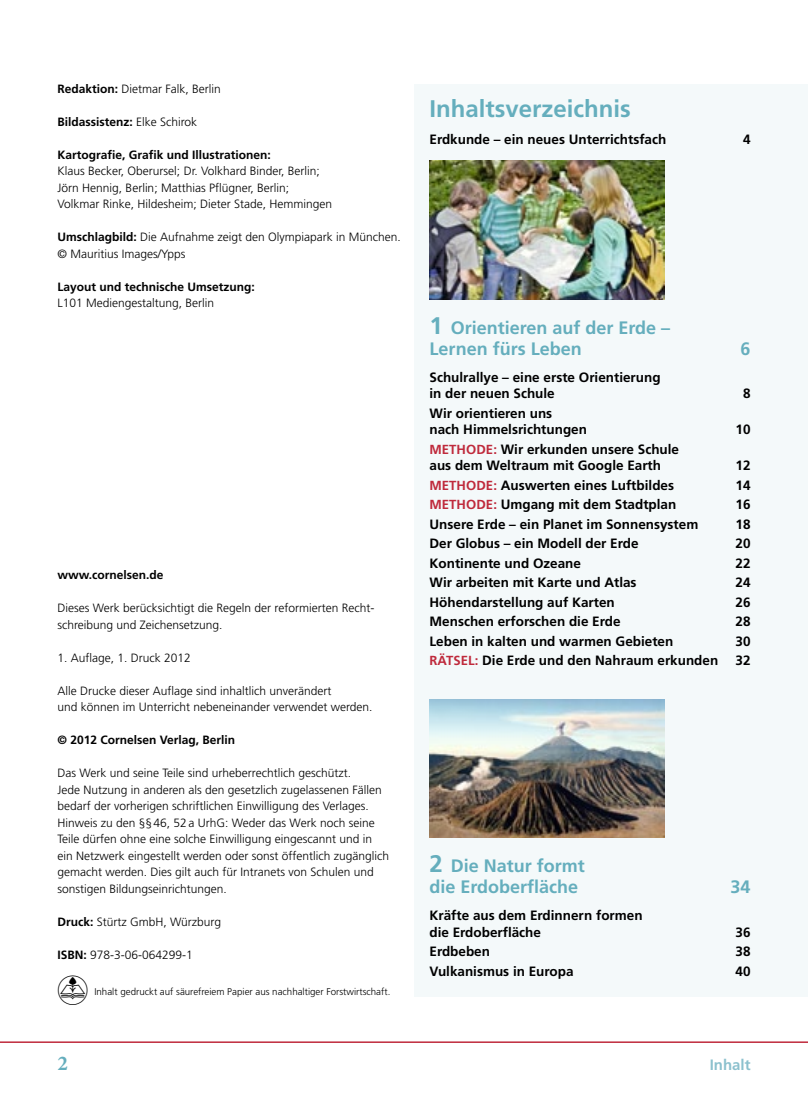
<style>
.page{position:relative;width:808px;height:1106px;background:#fff}
.page>*{position:absolute;margin:0;border:0;box-sizing:border-box;transform-origin:0 0}
._93_1_Impressum{font:30px "Sonder Plain";color:#000}
._61_Inhalt_Head{font:700 24px "Frutiger LT Std";color:#65aebd}
._71_Pagina{font:700 21px "Minion Pro";color:#65aebd}
._90_2_Inhalt_Head{font:700 18px/21px "Frutiger LT Std";color:#65aebd}
._72_Kolumne{font:700 15px "Frutiger LT Std";color:#8cc1ce}
._90_Inhalt{font:700 13.5px/16.5px "Frutiger LT Std";color:#000}
._90_3_Inhalt_Methode{font:700 13.5px/16.5px "Frutiger LT Std";color:#000}
._93_1_Impressum-2{font:300 12px/16.5px "Frutiger LT Std";color:#000}
._93_1_Impressum-3{font:700 12px/16.5px "Frutiger LT Std";color:#000}
._93_1_Impressum-4{font:300 9.75px "Frutiger LT Std";color:#000}
.s1{font-weight:700}
.s2{font-weight:300}
.s3{font-size:24px}
.s4{font-size:13.2px;color:#bf2a3c}
</style>
<div class="page">
<hr style="left:0;top:1041px;width:808px;height:1px;background:#bf2a3c">
<div style="left:415px;top:84px;width:393px;height:912px;background:#f4f9fa"></div>
<img style="left:429px;top:160px;width:235px;height:139px">
<img style="left:429px;top:699px;width:235px;height:139px">
<p class="_93_1_Impressum-2" style="left:57px;top:81px;width:165px"><span class="s1">Redaktion:</span> Dietmar Falk, Berlin</p>
<p class="_93_1_Impressum-3" style="left:57px;top:113px;width:141px">Bildassistenz: <span class="s2">Elke Schirok</span></p>
<p class="_93_1_Impressum-2" style="left:57px;top:147px;width:276px"><span class="s1">Kartografie, Grafik und Illustrationen:<br></span>Klaus Becker, Oberursel; Dr. Volkhard Binder, Berlin; Jörn Hennig, Berlin; Matthias Pflügner, Berlin; Volkmar Rinke, Hildesheim; Dieter Stade, Hemmingen</p>
<p class="_93_1_Impressum-2" style="left:57px;top:229px;width:345px"><span class="s1">Umschlagbild:</span> Die Aufnahme zeigt den Olympiapark in München. © Mauritius Images/Ypps</p>
<p class="_93_1_Impressum-3" style="left:57px;top:278px;width:199px">Layout und technische Umsetzung:<br><span class="s2">L101 Mediengestaltung, Berlin</span></p>
<p class="_93_1_Impressum-3" style="left:57px;top:566px;width:108px">www.cornelsen.de</p>
<p class="_93_1_Impressum-2" style="left:57px;top:600px;width:318px">Dieses Werk berücksichtigt die Regeln der reformierten Recht&shy;schreibung und Zeichensetzung.</p>
<p class="_93_1_Impressum-2" style="left:57px;top:649px;width:135px">1. Auflage, 1. Druck 2012</p>
<p class="_93_1_Impressum-2" style="left:57px;top:682px;width:317px">Alle Drucke dieser Auflage sind inhaltlich unverändert<br>und können im Unterricht nebeneinander verwendet werden.</p>
<p class="_93_1_Impressum-3" style="left:57px;top:731px;width:179px">© 2012 Cornelsen Verlag, Berlin</p>
<p class="_93_1_Impressum-2" style="left:57px;top:765px;width:333px">Das Werk und seine Teile sind urheberrechtlich geschützt.<br>Jede Nutzung in anderen als den gesetzlich zugelassenen Fällen bedarf der vorherigen schriftlichen Einwilligung des Verlages.<br>Hinweis zu den §§46, 52a UrhG: Weder das Werk noch seine Teile dürfen ohne eine solche Einwilligung eingescannt und in ein Netzwerk eingestellt werden oder sonst öffentlich zugänglich gemacht werden. Dies gilt auch für Intranets von Schulen und sonstigen Bildungseinrichtungen.</p>
<p class="_93_1_Impressum-2" style="left:57px;top:913px;width:165px"><span class="s1">Druck:</span> Stürtz GmbH, Würzburg</p>
<p class="_93_1_Impressum-2" style="left:57px;top:946px;width:137px"><span class="s1">ISBN:</span> 978-3-06-064299-1</p>
<p class="_93_1_Impressum" style="left:57px;top:974px;width:32px">L</p>
<p class="_93_1_Impressum-4" style="left:94px;top:985px;width:297px">Inhalt gedruckt auf säurefreiem Papier aus nachhaltiger Forstwirtschaft.</p>
<p class="_61_Inhalt_Head" style="left:429px;top:94px;width:203px">Inhaltsverzeichnis</p>
<p class="_90_Inhalt" style="left:429px;top:131px;width:238px">Erdkunde – ein neues Unterrichtsfach</p>
<p class="_90_Inhalt" style="left:743px;top:131px;width:9px">4</p>
<p class="_90_2_Inhalt_Head" style="left:429px;top:317px;width:242px"><span class="s3">1</span> Orientieren auf der Erde –<br>Lernen fürs Leben</p>
<p class="_90_Inhalt" style="left:429px;top:369px;width:233px">Schulrallye – eine erste Orientierung in der neuen Schule</p>
<p class="_90_Inhalt" style="left:429px;top:405px;width:159px">Wir orientieren uns<br>nach Himmelsrichtungen</p>
<p class="_90_3_Inhalt_Methode" style="left:429px;top:441px;width:251px"><span class="s4">METHODE:</span> Wir erkunden unsere Schule aus dem Weltraum mit Google Earth</p>
<p class="_90_2_Inhalt_Head" style="left:740px;top:338px;width:12px">6</p>
<p class="_90_Inhalt" style="left:743px;top:385px;width:9px">8</p>
<p class="_90_Inhalt" style="left:735px;top:421px;width:17px">10</p>
<p class="_90_3_Inhalt_Methode" style="left:735px;top:457px;width:17px">12</p>
<p class="_90_3_Inhalt_Methode" style="left:429px;top:477px;width:246px"><span class="s4">METHODE:</span> Auswerten eines Luftbildes</p>
<p class="_90_3_Inhalt_Methode" style="left:735px;top:477px;width:17px">14</p>
<p class="_90_3_Inhalt_Methode" style="left:429px;top:496px;width:248px"><span class="s4">METHODE:</span> Umgang mit dem Stadtplan</p>
<p class="_90_3_Inhalt_Methode" style="left:735px;top:496px;width:17px">16</p>
<p class="_90_Inhalt" style="left:429px;top:516px;width:270px">Unsere Erde – ein Planet im Sonnensystem</p>
<p class="_90_Inhalt" style="left:735px;top:516px;width:17px">18</p>
<p class="_90_Inhalt" style="left:429px;top:535px;width:211px">Der Globus – ein Modell der Erde</p>
<p class="_90_Inhalt" style="left:735px;top:535px;width:17px">20</p>
<p class="_90_Inhalt" style="left:429px;top:555px;width:153px">Kontinente und Ozeane</p>
<p class="_90_Inhalt" style="left:735px;top:555px;width:17px">22</p>
<p class="_90_Inhalt" style="left:429px;top:574px;width:209px">Wir arbeiten mit Karte und Atlas</p>
<p class="_90_Inhalt" style="left:735px;top:574px;width:17px">24</p>
<p class="_90_Inhalt" style="left:429px;top:594px;width:187px">Höhendarstellung auf Karten</p>
<p class="_90_Inhalt" style="left:735px;top:594px;width:17px">26</p>
<p class="_90_Inhalt" style="left:429px;top:613px;width:193px">Menschen erforschen die Erde</p>
<p class="_90_Inhalt" style="left:735px;top:613px;width:17px">28</p>
<p class="_90_Inhalt" style="left:429px;top:633px;width:245px">Leben in kalten und warmen Gebieten</p>
<p class="_90_Inhalt" style="left:735px;top:633px;width:17px">30</p>
<p class="_90_3_Inhalt_Methode" style="left:429px;top:652px;width:290px"><span class="s4">RÄTSEL:</span> Die Erde und den Nahraum erkunden</p>
<p class="_90_3_Inhalt_Methode" style="left:735px;top:652px;width:17px">32</p>
<p class="_90_2_Inhalt_Head" style="left:429px;top:855px;width:157px"><span class="s3">2</span> Die Natur formt die Erdoberfläche</p>
<p class="_90_Inhalt" style="left:429px;top:907px;width:215px">Kräfte aus dem Erdinnern formen die Erdoberfläche</p>
<p class="_90_2_Inhalt_Head" style="left:730px;top:876px;width:22px">34</p>
<p class="_90_Inhalt" style="left:735px;top:924px;width:17px">36</p>
<p class="_90_Inhalt" style="left:429px;top:943px;width:62px">Erdbeben</p>
<p class="_90_Inhalt" style="left:735px;top:943px;width:17px">38</p>
<p class="_90_Inhalt" style="left:429px;top:963px;width:146px">Vulkanismus in Europa</p>
<p class="_90_Inhalt" style="left:735px;top:963px;width:17px">40</p>
<p class="_71_Pagina" style="left:57px;top:1048px;width:12px">2</p>
<p class="_72_Kolumne" style="left:710px;top:1056px;width:42px">Inhalt</p>
</div>
